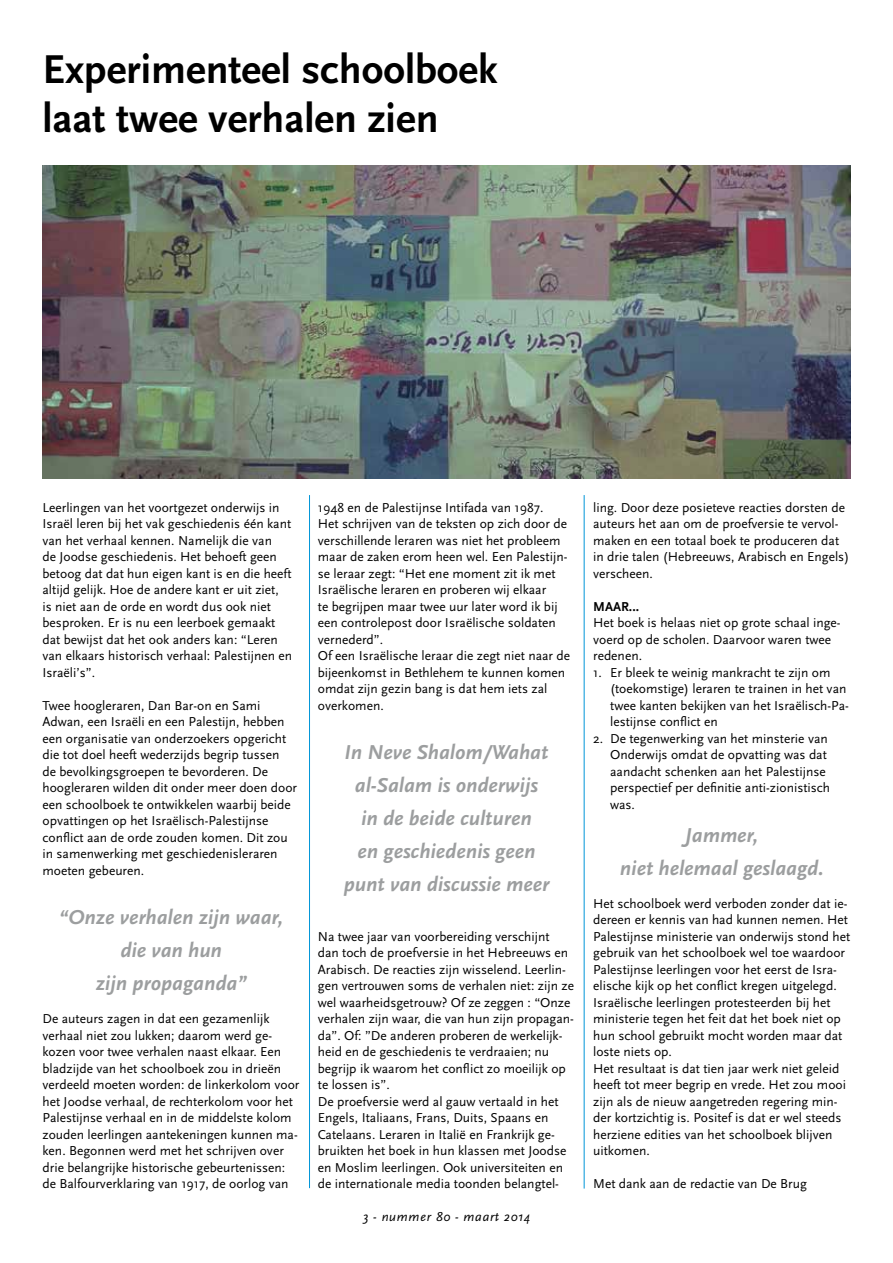
<style>
.page{position:relative;width:893px;height:1263px;background:#fff}
.page>*{position:absolute;margin:0;border:0;box-sizing:border-box;transform-origin:0 0}
.t1{font:700 42px/49.5px "Scala Sans";color:#000}
.t2{font:italic 700 21px/33px "Scala Sans";color:#9c9e9f;text-align:center}
.t3{font:13.5px/16.5px "Scala Sans";color:#000}
.t4{font:italic 13.5px "Scala Sans";letter-spacing:.05em;color:#000}
.t5{font:700 13.5px "Scala Sans";color:#000}
</style>
<div class="page">
<img style="left:43px;top:165px;width:807px;height:313px">
<hr style="left:309px;top:495px;width:1px;height:693px;background:#0095d8">
<hr style="left:584px;top:495px;width:1px;height:693px;background:#0095d8">
<h1 class="t1" style="left:43px;top:45px;width:457px">Experimenteel schoolboek laat twee verhalen zien</h1>
<p class="t3" style="left:43px;top:499px;width:251px">Leerlingen van het voortgezet onderwijs in Israël leren bij het vak geschiedenis één kant van het verhaal kennen. Namelijk die van<br>de Joodse geschiedenis. Het behoeft geen betoog dat dat hun eigen kant is en die heeft altijd gelijk. Hoe de andere kant er uit ziet,<br>is niet aan de orde en wordt dus ook niet besproken. Er is nu een leerboek gemaakt dat bewijst dat het ook anders kan: “Leren van elkaars historisch verhaal: Palestijnen en Israëli’s”.</p>
<p class="t3" style="left:43px;top:697px;width:256px">Twee hoogleraren, Dan Bar-on en Sami Adwan, een Israëli en een Palestijn, hebben een organisatie van onderzoekers opgericht die tot doel heeft wederzijds begrip tussen<br>de bevolkingsgroepen te bevorderen. De hoogleraren wilden dit onder meer doen door een schoolboek te ontwikkelen waarbij beide opvattingen op het Israëlisch-Palestijnse conflict aan de orde zouden komen. Dit zou in samenwerking met geschiedenisleraren moeten gebeuren.</p>
<h2 class="t2" style="left:59px;top:901px;width:225px">“Onze verhalen zijn waar, die van hun<br>zijn propaganda”</h2>
<p class="t3" style="left:43px;top:1011px;width:258px">De auteurs zagen in dat een gezamenlijk verhaal niet zou lukken; daarom werd ge&shy;kozen voor twee verhalen naast elkaar. Een bladzijde van het schoolboek zou in drieën verdeeld moeten worden: de linkerkolom voor het Joodse verhaal, de rechterkolom voor het Palestijnse verhaal en in de middelste kolom zouden leerlingen aantekeningen kunnen ma&shy;ken. Begonnen werd met het schrijven over drie belangrijke historische gebeurtenissen: de Balfourverklaring van 1917, de oorlog van</p>
<p class="t3" style="left:318px;top:499px;width:254px">1948 en de Palestijnse Intifada van 1987.<br>Het schrijven van de teksten op zich door de verschillende leraren was niet het probleem maar de zaken erom heen wel. Een Palestijn&shy;se leraar zegt: “Het ene moment zit ik met Israëlische leraren en proberen wij elkaar<br>te begrijpen maar twee uur later word ik bij een controlepost door Israëlische soldaten vernederd”.<br>Of een Israëlische leraar die zegt niet naar de bijeenkomst in Bethlehem te kunnen komen omdat zijn gezin bang is dat hem iets zal overkomen.</p>
<h2 class="t2" style="left:344px;top:736px;width:207px">In Neve Shalom/Wahat al-Salam is onderwijs<br>in de beide culturen<br>en geschiedenis geen punt van discussie meer</h2>
<p class="t3" style="left:318px;top:928px;width:258px">Na twee jaar van voorbereiding verschijnt dan toch de proefversie in het Hebreeuws en Arabisch. De reacties zijn wisselend. Leerlin&shy;gen vertrouwen soms de verhalen niet: zijn ze wel waarheidsgetrouw? Of ze zeggen : “Onze verhalen zijn waar, die van hun zijn propagan&shy;da”. Of: ”De anderen proberen de werkelijk&shy;heid en de geschiedenis te verdraaien; nu begrijp ik waarom het conflict zo moeilijk op te lossen is”.<br>De proefversie werd al gauw vertaald in het Engels, Italiaans, Frans, Duits, Spaans en Catelaans. Leraren in Italië en Frankrijk ge&shy;bruikten het boek in hun klassen met Joodse en Moslim leerlingen. Ook universiteiten en de internationale media toonden belangtel-</p>
<p class="t4" style="left:363px;top:1209px;width:169px">3 - nummer 80 - maart 2014</p>
<p class="t3" style="left:593px;top:499px;width:258px">ling. Door deze posieteve reacties dorsten de auteurs het aan om de proefversie te vervol&shy;maken en een totaal boek te produceren dat in drie talen (Hebreeuws, Arabisch en Engels) verscheen.</p>
<p class="t5" style="left:593px;top:599px;width:47px">MAAR...</p>
<p class="t3" style="left:593px;top:615px;width:249px">Het boek is helaas niet op grote schaal inge&shy;voerd op de scholen. Daarvoor waren twee redenen.</p>
<p class="t3" style="left:610px;top:664px;width:240px;text-indent:-17px">1. Er bleek te weinig mankracht te zijn om (toekomstige) leraren te trainen in het van twee kanten bekijken van het Israëlisch-Pa&shy;lestijnse conflict en</p>
<p class="t3" style="left:610px;top:730px;width:221px;text-indent:-17px">2. De tegenwerking van het minsterie van Onderwijs omdat de opvatting was dat aandacht schenken aan het Palestijnse perspectief per definitie anti-zionistisch was.</p>
<h2 class="t2" style="left:620px;top:819px;width:205px">Jammer,<br>niet helemaal geslaagd.</h2>
<p class="t3" style="left:593px;top:895px;width:259px">Het schoolboek werd verboden zonder dat ie&shy;dereen er kennis van had kunnen nemen. Het Palestijnse ministerie van onderwijs stond het gebruik van het schoolboek wel toe waardoor Palestijnse leerlingen voor het eerst de Isra&shy;ëlische kijk op het conflict kregen uitgelegd.<br>Israëlische leerlingen protesteerden bij het ministerie tegen het feit dat het boek niet op hun school gebruikt mocht worden maar dat loste niets op.<br>Het resultaat is dat tien jaar werk niet geleid heeft tot meer begrip en vrede. Het zou mooi zijn als de nieuw aangetreden regering min&shy;der kortzichtig is. Positef is dat er wel steeds herziene edities van het schoolboek blijven uitkomen.</p>
<p class="t3" style="left:593px;top:1176px;width:215px">Met dank aan de redactie van De Brug</p>
</div>
